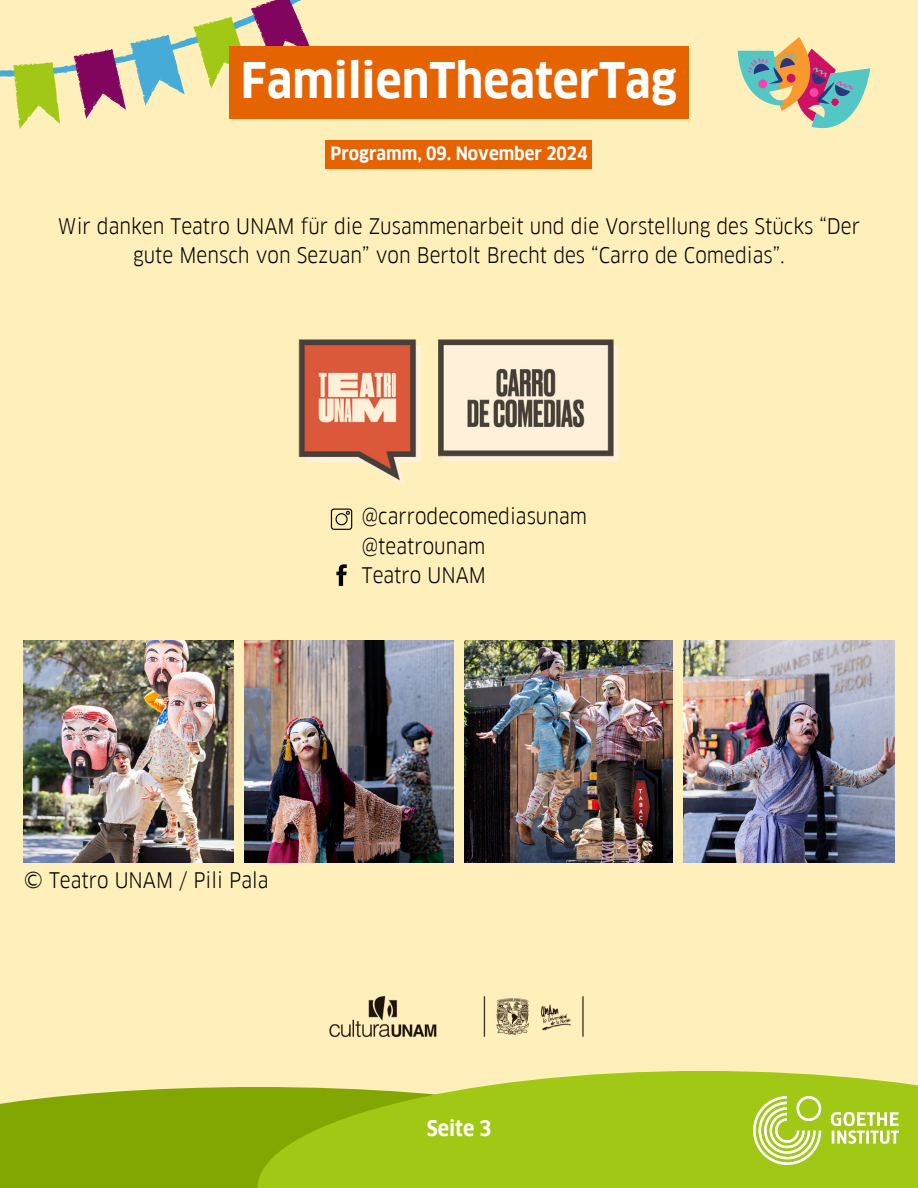
<style>
.page{position:relative;width:918px;height:1188px;background:#fff}
.page>*{position:absolute;margin:0;border:0;box-sizing:border-box;transform-origin:0 0}
.t1{font:700 48px "Goethe FF Clan";color:#fff}
.t2{font:21px/29.2px "Goethe FF Clan";color:#000}
.t3{font:700 21px "Goethe FF Clan";color:#fff}
.t4{font:700 18px "Goethe FF Clan";color:#fff}
</style>
<div class="page">
<div style="left:0;top:0;width:918px;height:1187px;background:#ffefba"></div>
<img style="left:683px;top:640px;width:212px;height:222px">
<img style="left:244px;top:640px;width:210px;height:222px">
<img style="left:465px;top:640px;width:208px;height:222px">
<img style="left:24px;top:640px;width:209px;height:222px">
<div style="left:0;top:1087px;width:650px;height:101px;background:#82a602"></div>
<svg style="left:258px;top:1071px;width:660px;height:117px;fill:#a0c814"></svg>
<img style="left:753px;top:1096px;width:146px;height:69px">
<svg style="left:4px;top:0;width:311px;height:129px"></svg>
<div style="left:229px;top:46px;width:460px;height:72px;background:#e56300"></div>
<svg style="left:738px;top:37px;width:132px;height:91px"></svg>
<img style="left:298px;top:339px;width:321px;height:147px">
<img style="left:329px;top:995px;width:255px;height:43px">
<svg style="left:331px;top:509px;width:21px;height:21px"></svg>
<svg style="left:336px;top:564px;width:11px;height:22px"></svg>
<div style="left:326px;top:140px;width:266px;height:28px;background:#e56300"></div>
<p class="t1" style="left:241px;top:50px;width:437px">FamilienTheaterTag</p>
<p class="t4" style="left:330px;top:142px;width:259px">Programm, 09. November 2024</p>
<p class="t2" style="left:58px;top:212px;width:804px;text-align:center">Wir danken Teatro UNAM für die Zusammenarbeit und die Vorstellung des Stücks “Der gute Mensch von Sezuan” von Bertolt Brecht des “Carro de Comedias”.</p>
<h3 class="t2" style="left:362px;top:502px;width:227px">@carrodecomediasunam @teatrounam<br>Teatro UNAM</h3>
<h3 class="t2" style="left:24px;top:866px;width:246px">© Teatro UNAM / Pili Pala</h3>
<p class="t3" style="left:427px;top:1115px;width:66px">Seite 3</p>
</div>
